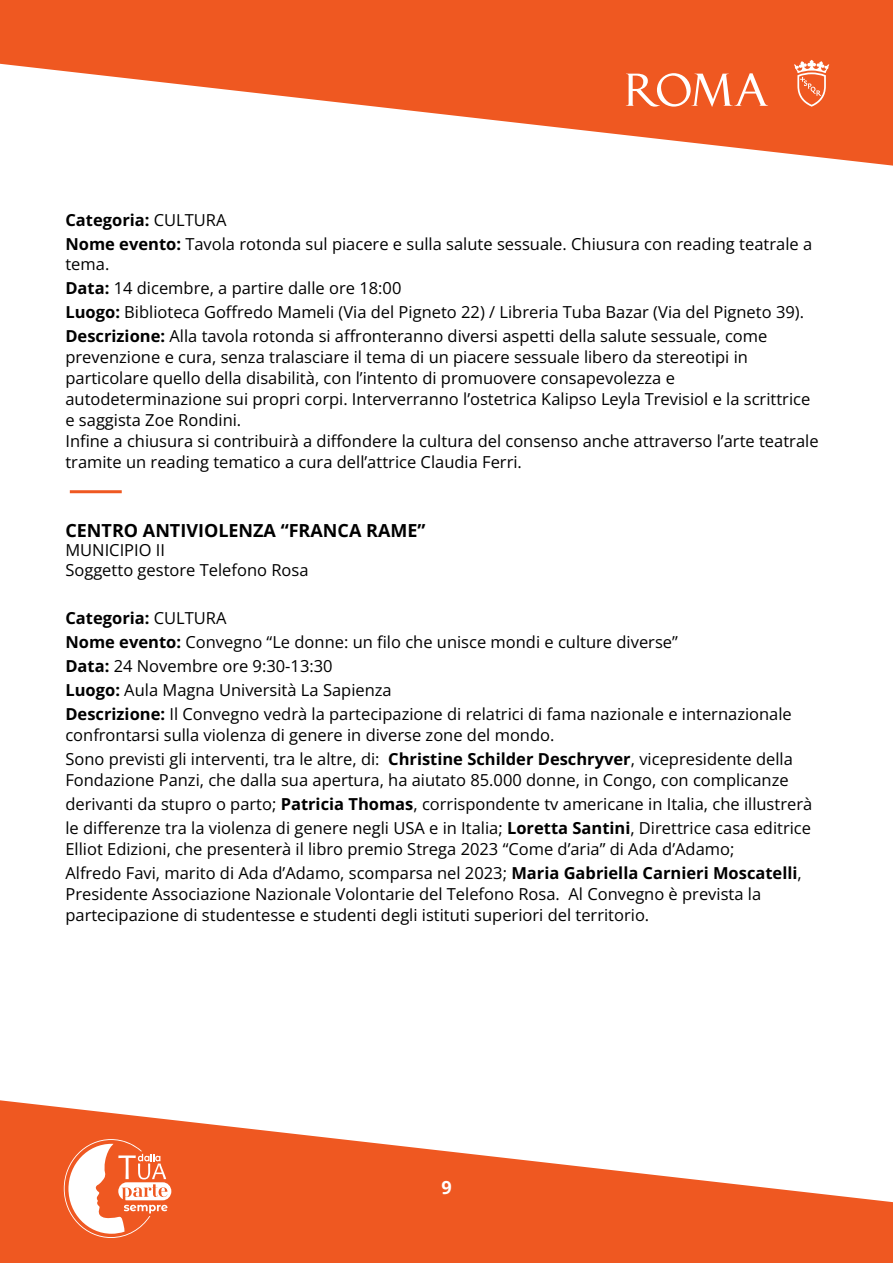
<style>
.page{position:relative;width:893px;height:1263px;background:#fff}
.page>*{position:absolute;margin:0;border:0;box-sizing:border-box;transform-origin:0 0}
.t1{font:700 18px "Open Sans";color:#000}
.t2{font:700 18px "Open Sans";color:#fff}
.t3{font:16.5px/24px "Open Sans";color:#000}
.s1{font-weight:700}
</style>
<div class="page">
<svg style="left:0;top:0;width:893px;height:166px;fill:#ef5821"></svg>
<svg style="left:0;top:1100px;width:893px;height:163px;fill:#ef5821"></svg>
<hr style="left:70px;top:490px;width:52px;height:3px;background:#ef5821">
<svg style="left:626px;top:73px;width:142px;height:34px"></svg>
<svg style="left:794px;top:60px;width:35px;height:47px;background:#f3845b"></svg>
<svg style="left:64px;top:1139px;width:107px;height:99px"></svg>
<p class="t3" style="left:65px;top:207px;width:748px"><span class="s1">Categoria:</span> CULTURA<br><span class="s1">Nome evento:</span> Tavola rotonda sul piacere e sulla salute sessuale. Chiusura con reading teatrale a</p>
<p class="t3" style="left:65px;top:251px;width:740px">tema.<br><span class="s1">Data:</span> 14 dicembre, a partire dalle ore 18:00<br><span class="s1">Luogo:</span> Biblioteca Goffredo Mameli (Via del Pigneto 22) / Libreria Tuba Bazar (Via del Pigneto 39).<br><span class="s1">Descrizione:</span> Alla tavola rotonda si affronteranno diversi aspetti della salute sessuale, come</p>
<p class="t3" style="left:65px;top:346px;width:755px;line-height:21px">prevenzione e cura, senza tralasciare il tema di un piacere sessuale libero da stereotipi in particolare quello della disabilità, con l’intento di promuovere consapevolezza e autodeterminazione sui propri corpi. Interverranno l’ostetrica Kalipso Leyla Trevisiol e la scrittrice e saggista Zoe Rondini.<br>Infine a chiusura si contribuirà a diffondere la cultura del consenso anche attraverso l’arte teatrale tramite un reading tematico a cura dell’attrice Claudia Ferri.</p>
<p class="t1" style="left:65px;top:517px;width:362px">CENTRO ANTIVIOLENZA “FRANCA RAME”</p>
<p class="t3" style="left:65px;top:540px;width:245px;line-height:19.8px">MUNICIPIO II<br>Soggetto gestore Telefono Rosa</p>
<p class="t3" style="left:65px;top:606px;width:728px"><span class="s1">Categoria:</span> CULTURA<br><span class="s1">Nome evento:</span> Convegno “Le donne: un filo che unisce mondi e culture diverse”<br><span class="s1">Data:</span> 24 Novembre ore 9:30-13:30<br><span class="s1">Luogo:</span> Aula Magna Università La Sapienza<br><span class="s1">Descrizione:</span> Il Convegno vedrà la partecipazione di relatrici di fama nazionale e internazionale</p>
<p class="t3" style="left:65px;top:723px;width:729px">confrontarsi sulla violenza di genere in diverse zone del mondo.<br>Sono previsti gli interventi, tra le altre, di: <span class="s1">Christine Schilder Deschryver</span>, vicepresidente della</p>
<p class="t3" style="left:65px;top:768px;width:748px">Fondazione Panzi, che dalla sua apertura, ha aiutato 85.000 donne, in Congo, con complicanze derivanti da stupro o parto; <span class="s1">Patricia Thomas</span>, corrispondente tv americane in Italia, che illustrerà le differenze tra la violenza di genere negli USA e in Italia; <span class="s1">Loretta Santini</span>, Direttrice casa editrice</p>
<p class="t3" style="left:65px;top:837px;width:738px">Elliot Edizioni, che presenterà il libro premio Strega 2023 “Come d’aria” di Ada d’Adamo;<br>Alfredo Favi, marito di Ada d’Adamo, scomparsa nel 2023; <span class="s1">Maria Gabriella Carnieri Moscatelli</span>,</p>
<p class="t3" style="left:65px;top:883px;width:697px;line-height:21px">Presidente Associazione Nazionale Volontarie del Telefono Rosa. Al Convegno è prevista la partecipazione di studentesse e studenti degli istituti superiori del territorio.</p>
<p class="t2" style="left:441px;top:1175px;width:12px">9</p>
</div>
